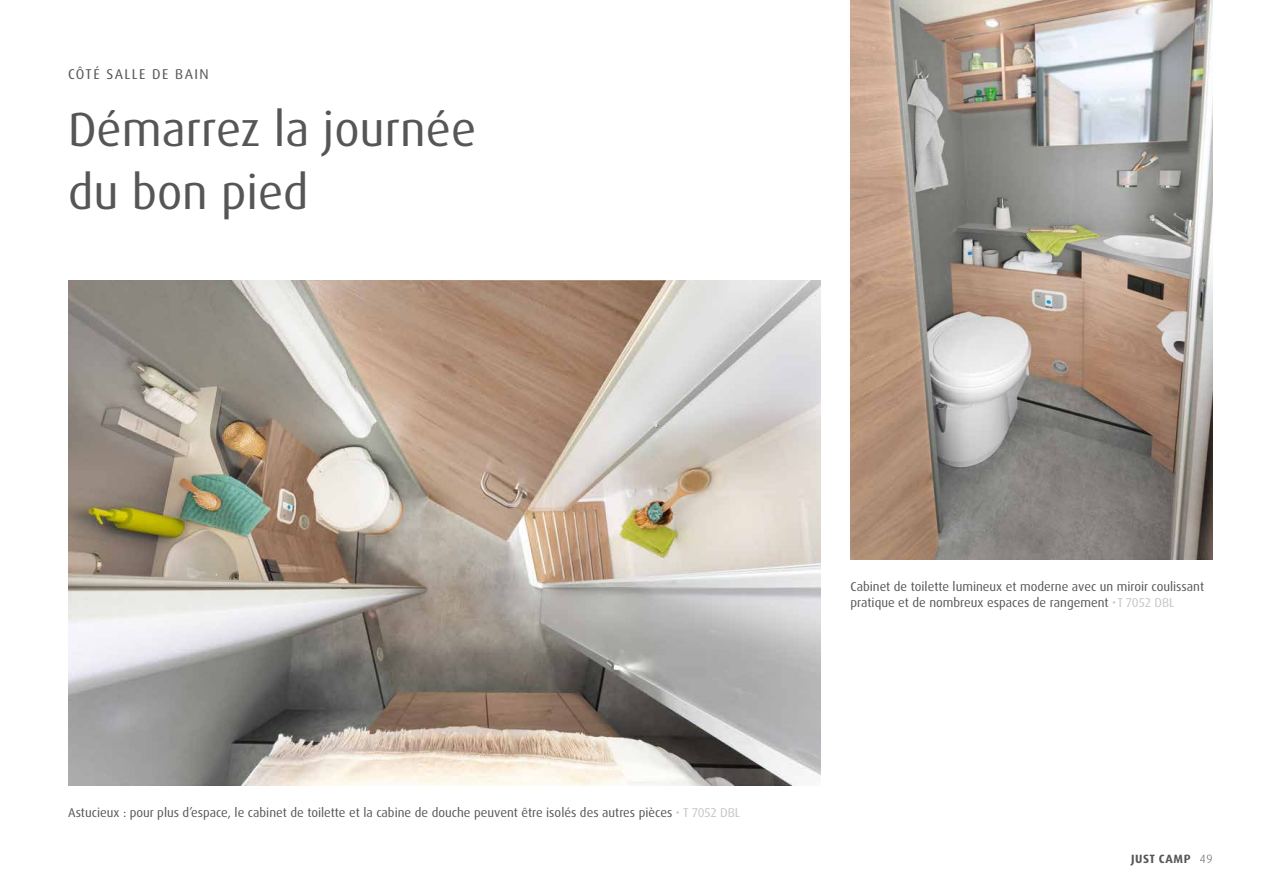
<style>
.page{position:relative;width:1263px;height:893px;background:#fff}
.page>*{position:absolute;margin:0;border:0;box-sizing:border-box;transform-origin:0 0}
.t1{font:48px/63px "Dax Pro";color:#565656}
.t2{font:14.25px "Dax Pro";letter-spacing:.1em;color:#565656}
.t3{font:12.75px/16.5px "Dax Pro";color:#565656}
.t4{font:700 12px "Dax Pro";letter-spacing:.04em;color:#565656}
.t5{font:300 12px "Dax OT";color:#565656}
.s1{color:#c5c6c6}
</style>
<div class="page">
<img style="left:68px;top:281px;width:753px;height:505px">
<img style="left:850px;top:0;width:362px;height:559px">
<p class="t2" style="left:68px;top:65px;width:142px">CÔTÉ SALLE DE BAIN</p>
<h1 class="t1" style="left:68px;top:98px;width:410px">Démarrez la journée du bon pied</h1>
<p class="t3" style="left:68px;top:804px;width:674px">Astucieux : pour plus d’espace, le cabinet de toilette et la cabine de douche peuvent être isolés des autres pièces <span class="s1">• T 7052 DBL</span></p>
<p class="t3" style="left:850px;top:578px;width:355px">Cabinet de toilette lumineux et moderne avec un miroir coulissant pratique et de nombreux espaces de rangement <span class="s1">• T 7052 DBL</span></p>
<p class="t4" style="left:1131px;top:851px;width:61px">JUST CAMP</p>
<p class="t5" style="left:1200px;top:851px;width:14px">49</p>
</div>
